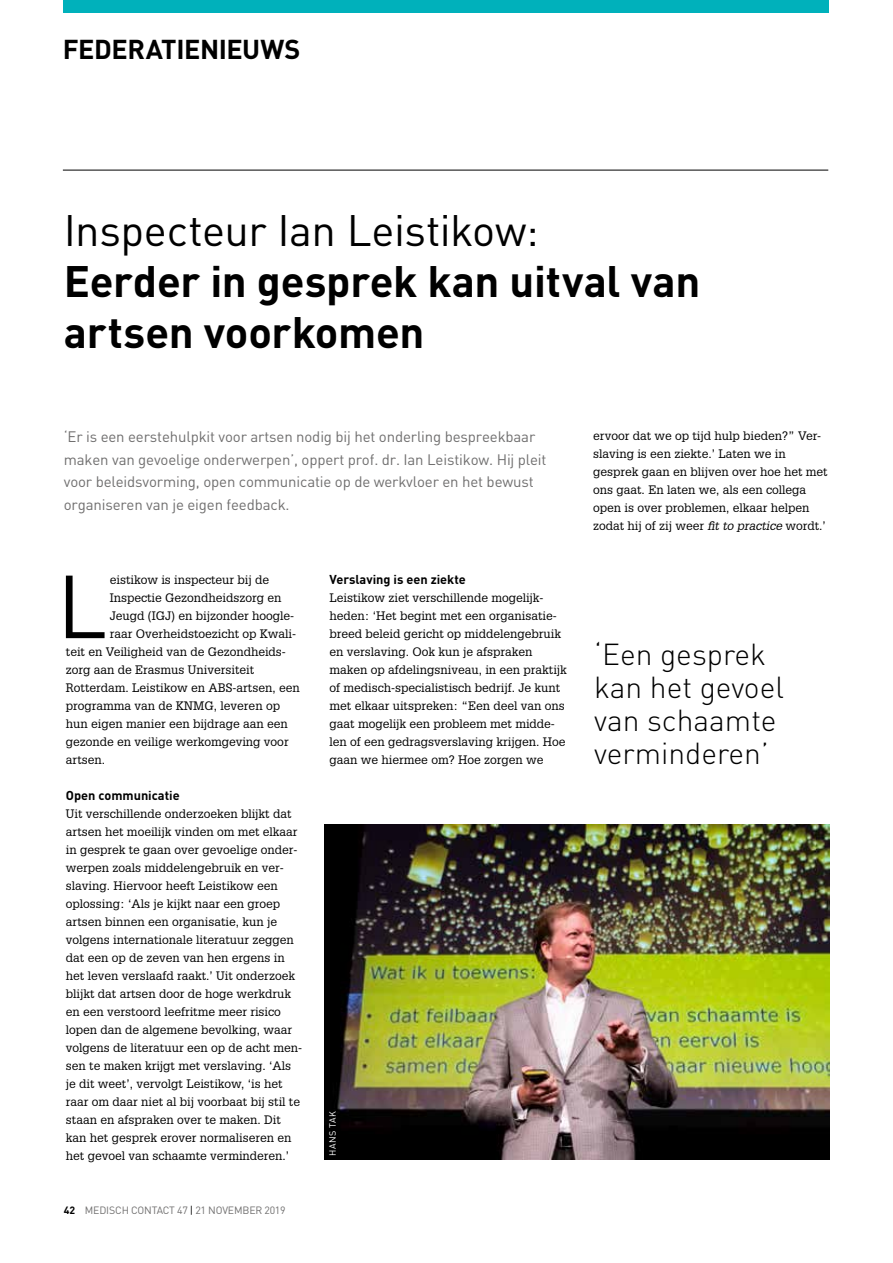
<style>
.page{position:relative;width:893px;height:1263px;background:#fff}
.page>*{position:absolute;margin:0;border:0;box-sizing:border-box;transform-origin:0 0}
.t1{font:87.9px "DINOT";color:#000}
.t2{font:700 43.5px/51px "DINOT";letter-spacing:-.01em;color:#000}
.t3{font:43.5px "DINOT";letter-spacing:-.015em;color:#000}
.t4{font:300 30px/33px "DINOT";color:#000}
.t5{font:700 27px "DINOT";letter-spacing:-.015em;color:#000}
.t6{font:15px/22.5px "DINOT";letter-spacing:-.01em;color:#706f6f}
.t7{font:700 12.75px "DINOT";color:#000}
.t8{font:12px/18px "Glypha LT Std";color:#000}
.t9{font:10.5px "DINOT";letter-spacing:-.015em;color:#706f6f}
.t10{font:9px "DINOT";letter-spacing:.06em;color:#fff}
.s1{font-weight:700;color:#000}
.s2{color:#000}
.s3{font-style:italic}
</style>
<div class="page">
<div style="left:64px;top:0;width:765px;height:13px;background:#00b1bb"></div>
<hr style="left:63px;top:170px;width:765px;height:1px;background:#000">
<img style="left:325px;top:825px;width:504px;height:335px">
<h3 class="t5" style="left:63px;top:32px;width:239px">FEDERATIENIEUWS</h3>
<h2 class="t3" style="left:64px;top:203px;width:477px">Inspecteur Ian Leistikow:</h2>
<h2 class="t2" style="left:64px;top:254px;width:638px">Eerder in gesprek kan uitval van artsen voorkomen</h2>
<p class="t6" style="left:64px;top:425px;width:484px">‘Er is een eerstehulpkit voor artsen nodig bij het onderling bespreekbaar maken van gevoelige onderwerpen’, oppert prof. dr. Ian Leistikow. Hij pleit voor beleidsvorming, open communicatie op de werkvloer en het bewust organiseren van je eigen feedback.</p>
<h1 class="t1" style="left:57px;top:551px;width:52px">L</h1>
<p class="t8" style="left:110px;top:571px;width:161px">eistikow is inspecteur bij de</p>
<p class="t8" style="left:110px;top:589px;width:173px">Inspectie Gezondheidszorg en</p>
<p class="t8" style="left:110px;top:607px;width:186px">Jeugd (IGJ) en bijzonder hoogle-</p>
<p class="t8" style="left:110px;top:625px;width:188px">raar Overheidstoezicht op Kwali-</p>
<p class="t8" style="left:66px;top:643px;width:222px">teit en Veiligheid van de Gezondheids-</p>
<p class="t8" style="left:66px;top:661px;width:190px">zorg aan de Erasmus Universiteit</p>
<p class="t8" style="left:66px;top:679px;width:235px">Rotterdam. Leistikow en ABS-artsen, een</p>
<p class="t8" style="left:66px;top:697px;width:216px">programma van de KNMG, leveren op</p>
<p class="t8" style="left:66px;top:715px;width:224px">hun eigen manier een bijdrage aan een</p>
<p class="t8" style="left:66px;top:733px;width:224px">gezonde en veilige werkomgeving voor</p>
<p class="t8" style="left:66px;top:751px;width:41px">artsen.</p>
<p class="t7" style="left:66px;top:787px;width:115px">Open communicatie</p>
<p class="t8" style="left:66px;top:805px;width:238px">Uit verschillende onderzoeken blijkt dat artsen het moeilijk vinden om met elkaar in gesprek te gaan over gevoelige onder&shy;werpen zoals middelengebruik en ver&shy;slaving. Hiervoor heeft Leistikow een oplossing: ‘Als je kijkt naar een groep artsen binnen een organisatie, kun je volgens internationale literatuur zeggen dat een op de zeven van hen ergens in het leven verslaafd raakt.’ Uit onderzoek blijkt dat artsen door de hoge werkdruk en een verstoord leefritme meer risico lopen dan de algemene bevolking, waar volgens de literatuur een op de acht men&shy;sen te maken krijgt met verslaving. ‘Als je dit weet’, vervolgt Leistikow, ‘is het raar om daar niet al bij voorbaat bij stil te staan en afspraken over te maken. Dit kan het gesprek erover normaliseren en het gevoel van schaamte verminderen.’</p>
<p class="t9" style="left:64px;top:1204px;width:223px"><span class="s1">42</span> MEDISCH CONTACT 47 <span class="s2">|</span> 21 NOVEMBER 2019</p>
<p class="t7" style="left:330px;top:571px;width:138px">Verslaving is een ziekte</p>
<p class="t8" style="left:330px;top:589px;width:239px">Leistikow ziet verschillende mogelijk&shy;heden: ‘Het begint met een organisatie&shy;breed beleid gericht op middelengebruik en verslaving. Ook kun je afspraken maken op afdelingsniveau, in een praktijk of medisch-specialistisch bedrijf. Je kunt met elkaar uitspreken: “Een deel van ons gaat mogelijk een probleem met midde&shy;len of een gedragsverslaving krijgen. Hoe gaan we hiermee om? Hoe zorgen we</p>
<p class="t10" style="left:327px;top:1155px;width:46px;rotate:-90deg">HANS TAK</p>
<p class="t8" style="left:593px;top:427px;width:236px">ervoor dat we op tijd hulp bieden?” Ver&shy;slaving is een ziekte.’ Laten we in gesprek gaan en blijven over hoe het met ons gaat. En laten we, als een collega open is over problemen, elkaar helpen zodat hij of zij weer <span class="s3">fit to practice</span> wordt.’</p>
<h3 class="t4" style="left:594px;top:637px;width:191px">‘Een gesprek kan het gevoel van schaamte verminderen’</h3>
</div>
